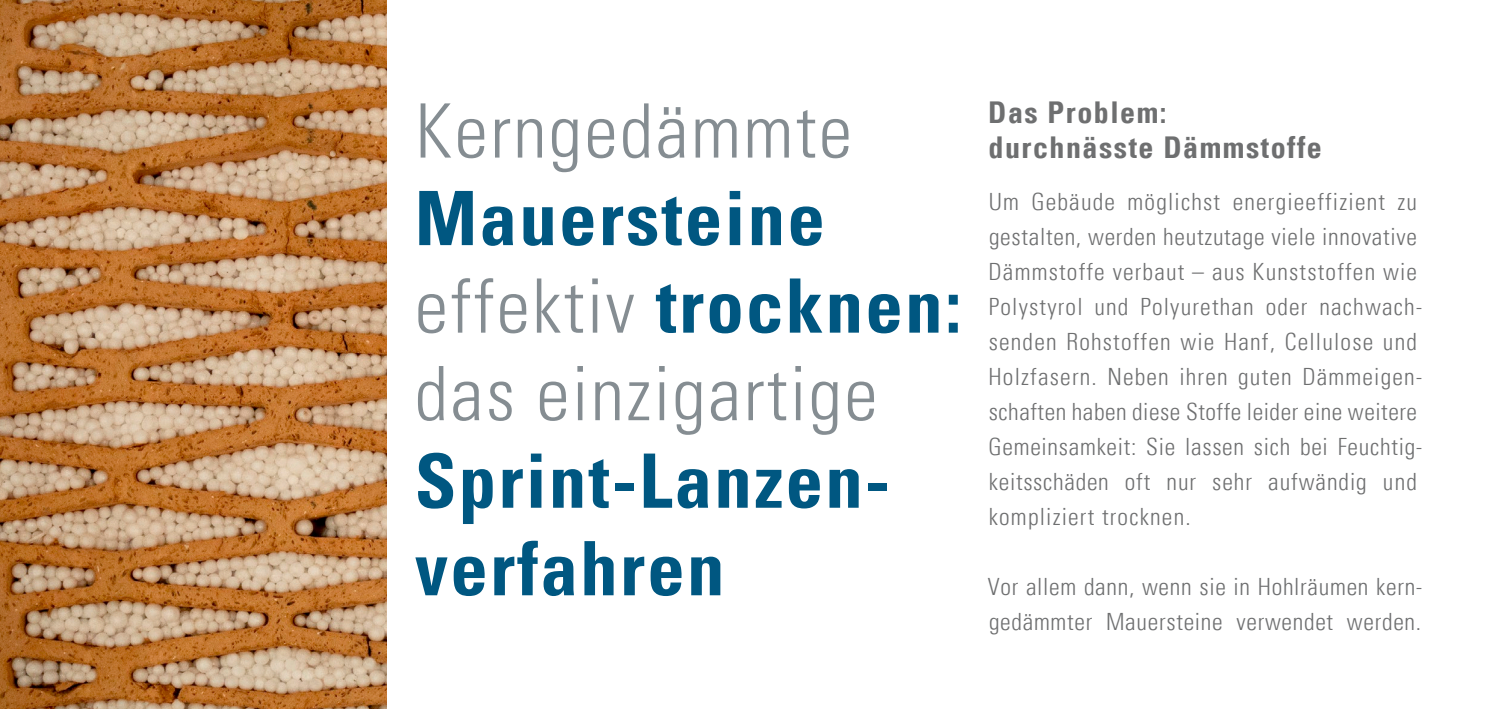
<style>
.page{position:relative;width:1489px;height:709px;background:#fff}
.page>*{position:absolute;margin:0;border:0;box-sizing:border-box;transform-origin:0 0}
.t1{font:300 condensed 75px/87.5px "Univers";letter-spacing:.03em;color:#858d92}
.t2{font:700 condensed 75px/87.5px "Univers";letter-spacing:.03em;color:#005781}
.t3{font:700 condensed 30px/35px "Univers";letter-spacing:.05em;color:#6e6f70}
.t4{font:300 condensed 23.75px/35px "Univers";letter-spacing:.04em;color:#6e6f70}
.s1{font-weight:700;color:#005781}
</style>
<div class="page">
<img style="left:0;top:0;width:386px;height:709px">
<h1 class="t1" style="left:415px;top:93px;width:439px">Kerngedämmte</h1>
<h1 class="t1" style="left:415px;top:181px;width:548px"><span class="s1">Mauersteine </span>effektiv <span class="s1">trocknen: </span>das einzigartige</h1>
<h1 class="t2" style="left:415px;top:443px;width:470px">Sprint-Lanzen&shy;verfahren</h1>
<p class="t3" style="left:988px;top:97px;width:335px">Das Problem: durchnässte Dämmstoffe</p>
<p class="t4" style="left:988px;top:186px;width:435px">Um Gebäude möglichst energieeffizient zu gestalten, werden heutzutage viele innovative Dämmstoffe verbaut – aus Kunststoffen wie Polystyrol und Polyurethan oder nachwach&shy;senden Rohstoffen wie Hanf, Cellulose und Holzfasern. Neben ihren guten Dämmeigen&shy;schaften haben diese Stoffe leider eine weitere Gemeinsamkeit: Sie lassen sich bei Feuchtig&shy;keitsschäden oft nur sehr aufwändig und kompliziert trocknen.</p>
<p class="t4" style="left:987px;top:571px;width:436px">Vor allem dann, wenn sie in Hohlräumen kern&shy;gedämmter Mauersteine verwendet werden.</p>
</div>
